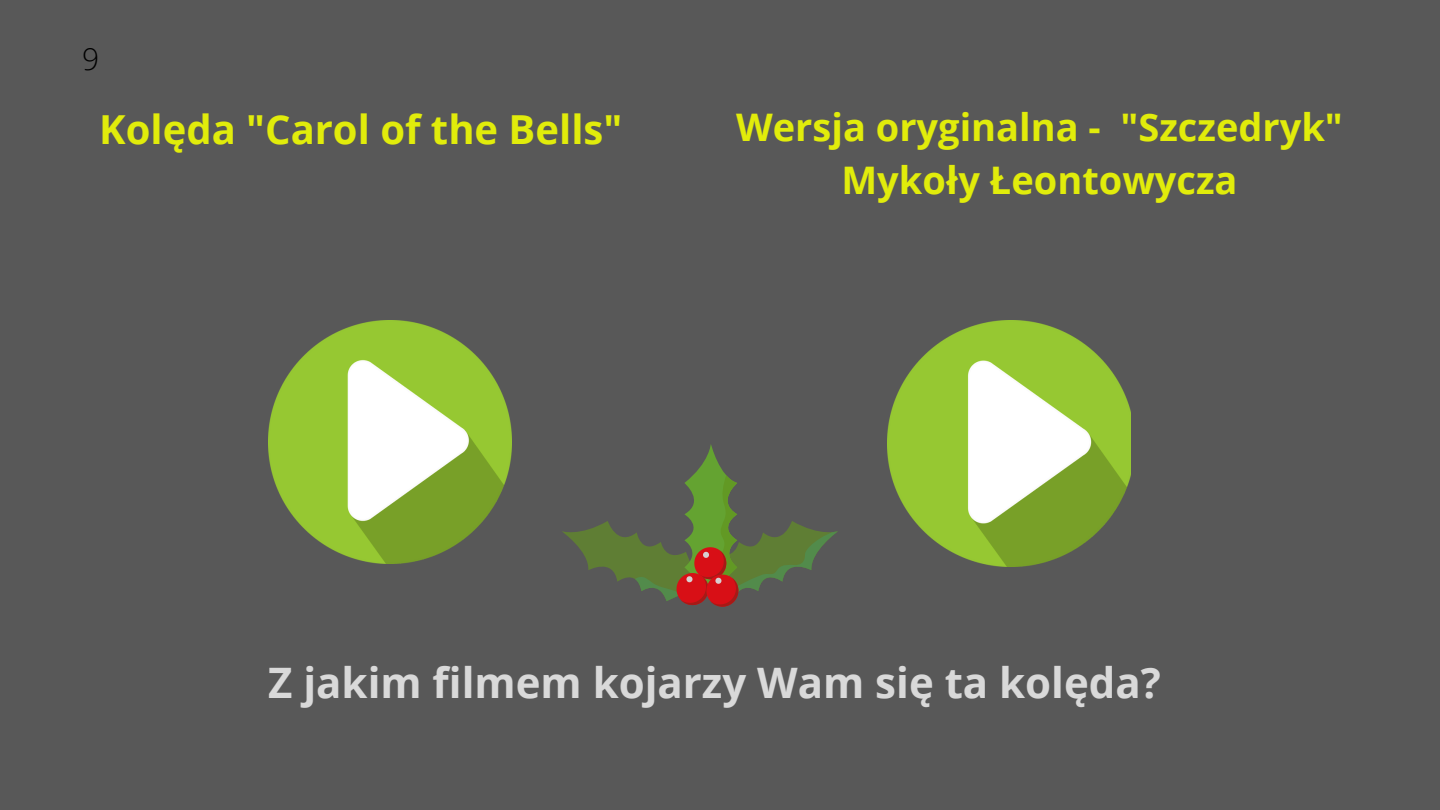
<style>
.page{position:relative;width:1440px;height:810px;background:#585858}
.page>*{position:absolute;margin:0;border:0;box-sizing:border-box;transform-origin:0 0}
.t1{font:700 42px "Open Sans";color:#d9d9d9}
.t2{font:700 40px "Open Sans";color:#e1ec0b}
.t3{font:700 38px/52.5px "Open Sans";color:#e1ec0b;text-align:center}
.t4{font:300 30px "Open Sans";color:#000}
</style>
<div class="page">
<img style="left:268px;top:320px;width:243px;height:243px">
<img style="left:888px;top:320px;width:243px;height:247px">
<svg style="left:562px;top:444px;width:276px;height:163px"></svg>
<p class="t4" style="left:82px;top:38px;width:19px">9</p>
<p class="t2" style="left:99px;top:101px;width:525px">Kolęda "Carol of the Bells"</p>
<h1 class="t3" style="left:736px;top:100px;width:608px">Wersja oryginalna - "Szczedryk"<br>Mykoły Łeontowycza</h1>
<h1 class="t1" style="left:268px;top:653px;width:894px">Z jakim filmem kojarzy Wam się ta kolęda?</h1>
</div>
